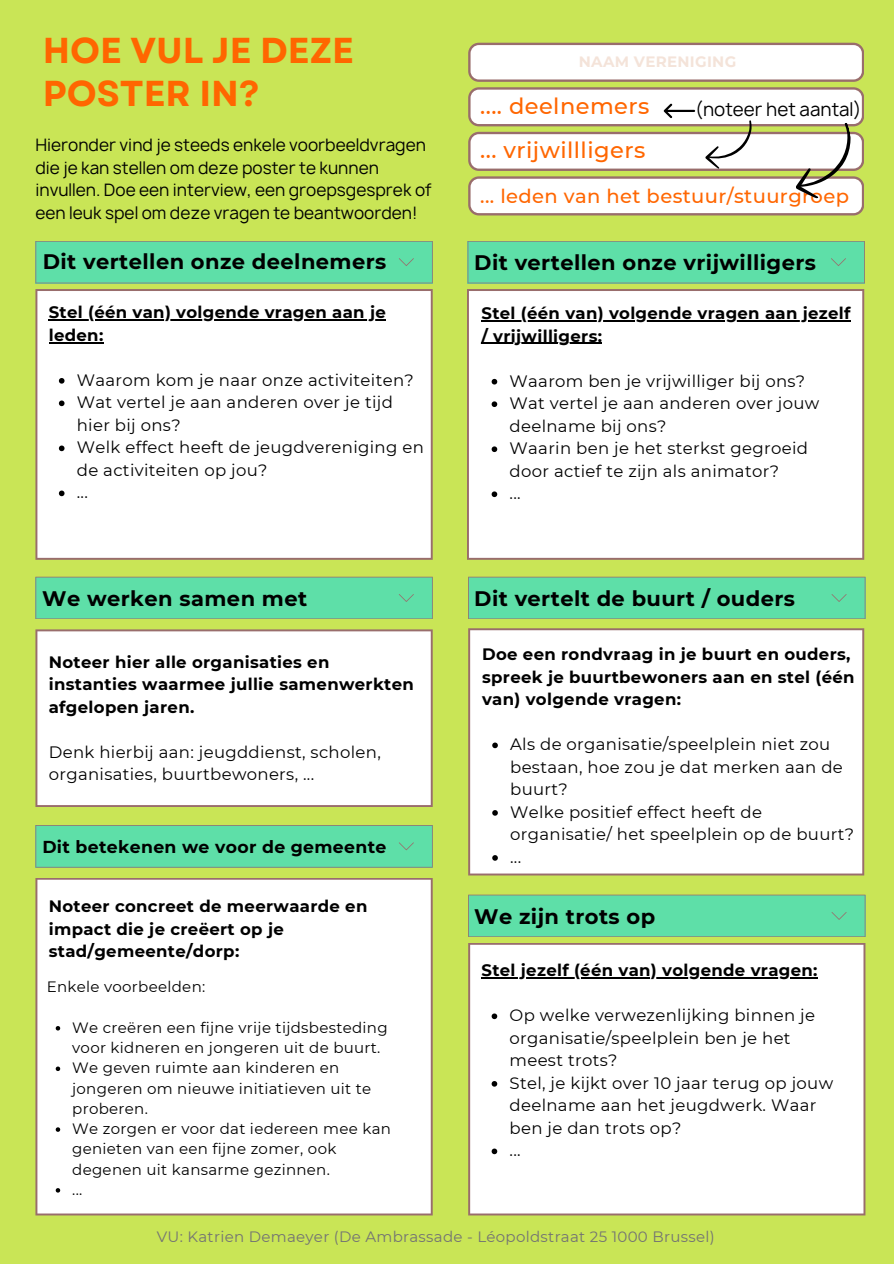
<style>
.page{position:relative;width:894px;height:1264px;background:#fff}
.page>*{position:absolute;margin:0;border:0;box-sizing:border-box;transform-origin:0 0}
.t1{font:700 36px/42.8px "Garet";color:#f60}
.t2{font:500 22.5px "Montserrat";letter-spacing:.02em;color:#f60}
.t3{font:700 21px "Montserrat";letter-spacing:.02em;color:#000}
.t4{font:500 19.5px "Montserrat";letter-spacing:.02em;color:#f60}
.t5{font:18px "Manrope";color:#000}
.t6{font:700 17.25px "Montserrat";letter-spacing:.02em;color:#000}
.t7{font:16.5px/22.5px "Montserrat";letter-spacing:.02em;color:#000}
.t8{font:700 16.5px/22.5px "Montserrat";letter-spacing:.02em;color:#000}
.t9{font:16.5px/22.5px "Manrope";color:#000}
.t10{font:15px/20.2px "Montserrat";letter-spacing:.02em;color:#000}
.t11{font:15px "Montserrat";letter-spacing:.02em;color:#737373}
.t12{font:700 15px "Montserrat";letter-spacing:.02em;color:#f4e3d9}
</style>
<div class="page">
<div style="left:0;top:0;width:893px;height:1263px;background:#c9e556"></div>
<div style="left:35px;top:241px;width:397px;height:42px;background:#5edfa8"></div>
<div style="left:467px;top:241px;width:397px;height:42px;background:#5edfa8"></div>
<svg style="left:468px;top:576px;width:397px;height:43px;background:#61dba4"></svg>
<svg style="left:35px;top:576px;width:397px;height:43px;background:#61dba4"></svg>
<svg style="left:468px;top:894px;width:397px;height:43px;background:#61daa4"></svg>
<div style="left:35px;top:825px;width:397px;height:42px;background:#5edfa8"></div>
<div style="left:35px;top:289px;width:397px;height:271px;background:#fff"></div>
<div style="left:467px;top:289px;width:396px;height:271px;background:#fff"></div>
<hr style="left:481px;top:320px;width:369px;height:1px;background:#000">
<hr style="left:481px;top:343px;width:121px;height:1px;background:#000">
<svg style="left:491px;top:379px;width:6px;height:5px"></svg>
<svg style="left:491px;top:401px;width:6px;height:6px"></svg>
<svg style="left:491px;top:446px;width:6px;height:6px"></svg>
<svg style="left:491px;top:491px;width:6px;height:6px"></svg>
<div style="left:468px;top:628px;width:395px;height:247px;background:#fff"></div>
<div style="left:35px;top:629px;width:397px;height:178px;background:#fff"></div>
<svg style="left:492px;top:742px;width:5px;height:6px"></svg>
<svg style="left:492px;top:810px;width:5px;height:5px"></svg>
<svg style="left:492px;top:855px;width:5px;height:5px"></svg>
<div style="left:468px;top:943px;width:397px;height:272px;background:#fff"></div>
<div style="left:35px;top:878px;width:397px;height:337px;background:#fff"></div>
<hr style="left:481px;top:977px;width:336px;height:1px;background:#000">
<svg style="left:491px;top:1013px;width:6px;height:6px"></svg>
<svg style="left:491px;top:1081px;width:6px;height:5px"></svg>
<svg style="left:491px;top:1148px;width:6px;height:6px"></svg>
<svg style="left:56px;top:1026px;width:4px;height:4px"></svg>
<svg style="left:56px;top:1066px;width:4px;height:5px"></svg>
<svg style="left:56px;top:1127px;width:4px;height:4px"></svg>
<svg style="left:56px;top:1188px;width:4px;height:4px"></svg>
<svg style="left:468px;top:43px;width:395px;height:172px;background:#ebe9db"></svg>
<hr style="left:49px;top:319px;width:337px;height:1px;background:#000">
<hr style="left:49px;top:342px;width:55px;height:1px;background:#000">
<svg style="left:59px;top:378px;width:5px;height:5px"></svg>
<svg style="left:59px;top:400px;width:5px;height:6px"></svg>
<svg style="left:59px;top:445px;width:5px;height:6px"></svg>
<svg style="left:59px;top:490px;width:5px;height:6px"></svg>
<h2 class="t1" style="left:43px;top:29px;width:312px">HOE VUL JE DEZE<br>POSTER IN?</h2>
<h5 class="t9" style="left:35px;top:134px;width:397px">Hieronder vind je steeds enkele voorbeeldvragen die je kan stellen om deze poster te kunnen invullen. Doe een interview, een groepsgesprek of een leuk spel om deze vragen te beantwoorden!</h5>
<h1 class="t12" style="left:578px;top:52px;width:159px">NAAM VERENIGING</h1>
<h6 class="t2" style="left:480px;top:92px;width:171px">.... deelnemers</h6>
<p class="t2" style="left:480px;top:136px;width:166px">... vrijwillligers</p>
<h2 class="t4" style="left:480px;top:184px;width:370px">... leden van het bestuur/stuurgroep</h2>
<p class="t5" style="left:695px;top:96px;width:168px">(noteer het aantal)</p>
<p class="t3" style="left:43px;top:248px;width:345px">Dit vertellen onze deelnemers</p>
<h4 class="t3" style="left:474px;top:249px;width:343px">Dit vertellen onze vrijwilligers</h4>
<p class="t8" style="left:49px;top:301px;width:338px">Stel (één van) volgende vragen aan je leden:</p>
<p class="t7" style="left:77px;top:369px;width:338px">Waarom kom je naar onze activiteiten?</p>
<p class="t7" style="left:77px;top:391px;width:317px">Wat vertel je aan anderen over je tijd hier bij ons?</p>
<h2 class="t7" style="left:77px;top:436px;width:348px">Welk effect heeft de jeugdvereniging en de activiteiten op jou?</h2>
<h5 class="t7" style="left:77px;top:481px;width:13px">...</h5>
<h2 class="t8" style="left:481px;top:302px;width:370px">Stel (één van) volgende vragen aan jezelf</h2>
<h5 class="t8" style="left:481px;top:324px;width:122px">/ vrijwilligers:</h5>
<h5 class="t7" style="left:509px;top:369px;width:297px">Waarom ben je vrijwilliger bij ons?</h5>
<p class="t7" style="left:509px;top:392px;width:311px">Wat vertel je aan anderen over jouw deelname bij ons?</p>
<p class="t7" style="left:509px;top:437px;width:300px">Waarin ben je het sterkst gegroeid door actief te zijn als animator?</p>
<p class="t7" style="left:509px;top:482px;width:13px">...</p>
<p class="t3" style="left:42px;top:585px;width:266px">We werken samen met</p>
<p class="t3" style="left:474px;top:585px;width:322px">Dit vertelt de buurt / ouders</p>
<p class="t8" style="left:49px;top:650px;width:366px">Noteer hier alle organisaties en instanties waarmee jullie samenwerkten afgelopen jaren.</p>
<h2 class="t7" style="left:49px;top:740px;width:333px">Denk hierbij aan: jeugddienst, scholen, organisaties, buurtbewoners, ...</h2>
<h3 class="t6" style="left:42px;top:835px;width:345px">Dit betekenen we voor de gemeente</h3>
<p class="t8" style="left:49px;top:895px;width:320px">Noteer concreet de meerwaarde en impact die je creëert op je stad/gemeente/dorp:</p>
<h5 class="t10" style="left:47px;top:976px;width:160px">Enkele voorbeelden:</h5>
<h5 class="t10" style="left:72px;top:1017px;width:317px">We creëren een fijne vrije tijdsbesteding voor kidneren en jongeren uit de buurt.</h5>
<p class="t10" style="left:72px;top:1057px;width:300px">We geven ruimte aan kinderen en jongeren om nieuwe initiatieven uit te proberen.</p>
<p class="t10" style="left:72px;top:1118px;width:320px">We zorgen er voor dat iedereen mee kan genieten van een fijne zomer, ook degenen uit kansarme gezinnen.</p>
<p class="t10" style="left:72px;top:1179px;width:12px">...</p>
<h5 class="t8" style="left:482px;top:643px;width:374px">Doe een rondvraag in je buurt en ouders, spreek je buurtbewoners aan en stel (één van) volgende vragen:</h5>
<p class="t7" style="left:510px;top:733px;width:334px">Als de organisatie/speelplein niet zou bestaan, hoe zou je dat merken aan de buurt?</p>
<p class="t7" style="left:510px;top:800px;width:345px">Welke positief effect heeft de organisatie/ het speelplein op de buurt?</p>
<p class="t7" style="left:510px;top:845px;width:13px">...</p>
<h2 class="t3" style="left:474px;top:903px;width:182px">We zijn trots op</h2>
<p class="t8" style="left:481px;top:959px;width:337px">Stel jezelf (één van) volgende vragen:</p>
<h2 class="t7" style="left:509px;top:1004px;width:307px">Op welke verwezenlijking binnen je organisatie/speelplein ben je het meest trots?</h2>
<h5 class="t7" style="left:509px;top:1071px;width:325px">Stel, je kijkt over 10 jaar terug op jouw deelname aan het jeugdwerk. Waar ben je dan trots op?</h5>
<h6 class="t7" style="left:509px;top:1139px;width:13px">...</h6>
<p class="t11" style="left:157px;top:1227px;width:559px">VU: Katrien Demaeyer (De Ambrassade - Léopoldstraat 25 1000 Brussel)</p>
</div>
